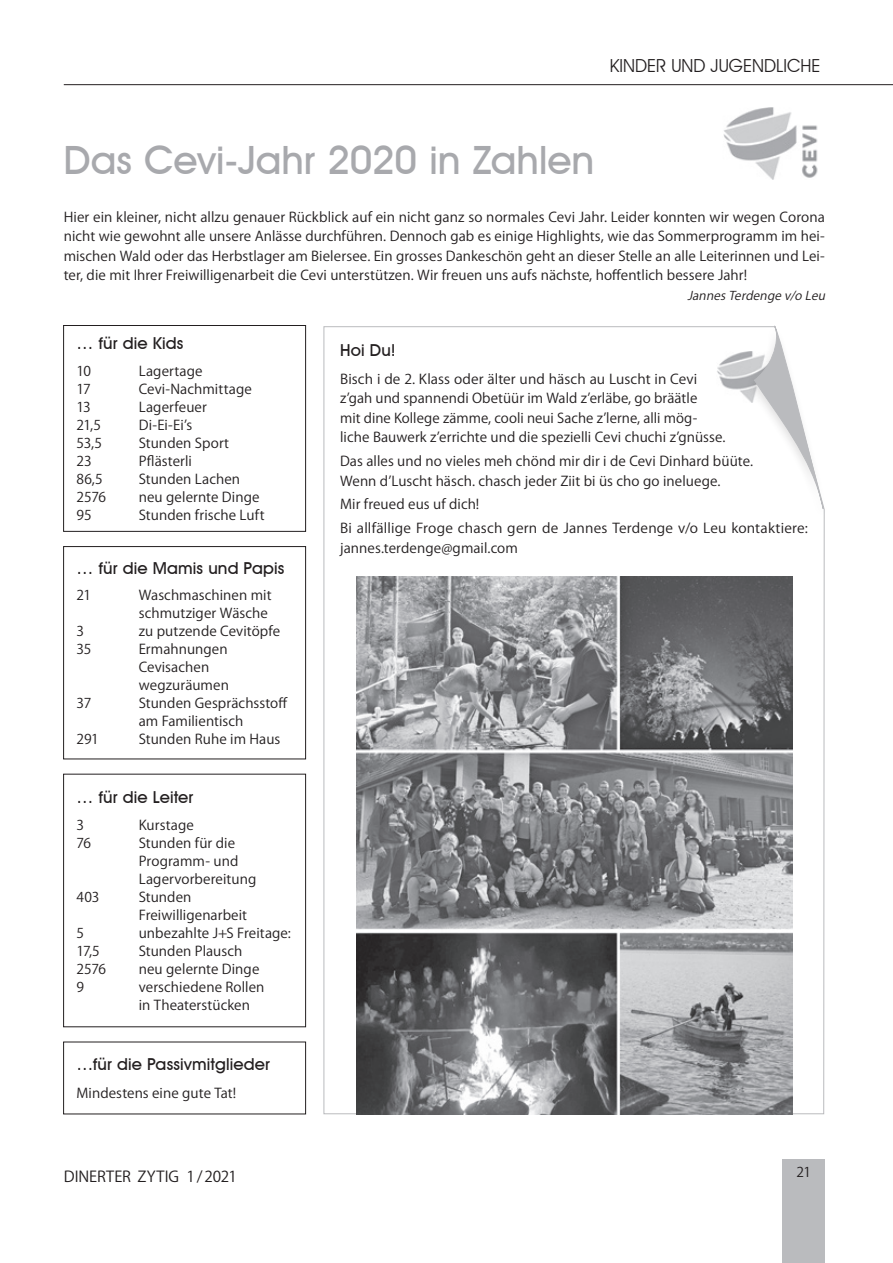
<style>
.page{position:relative;width:893px;height:1263px;background:#fff}
.page>*{position:absolute;margin:0;border:0;box-sizing:border-box;transform-origin:0 0}
.t1{font:500 39px "Avant Garde IT Cby BT";color:#a8a9ad}
.t2{font:18px "Avant Garde IT Cby BT";color:#231f20}
.t3{font:500 16.5px "Avant Garde IT Cby BT";letter-spacing:.005em;color:#231f20}
.t4{font:15px "Koz Go Pro";letter-spacing:-.005em;color:#231f20}
.t5{font:13.5px/18px "Koz Go Pro";letter-spacing:.005em;color:#231f20}
.t6{font:13.5px/19.5px "Koz Go Pro";letter-spacing:.005em;color:#231f20;scale:1.04 1}
.t7{font:italic 12px "Koz Go Pro";color:#231f20}
</style>
<div class="page">
<div style="left:782px;top:1160px;width:43px;height:103px;background:#babbbe"></div>
<hr style="left:64px;top:84px;width:829px;height:1px;background:#231f20">
<img style="left:723px;top:107px;width:95px;height:73px">
<div style="left:63px;top:325px;width:243px;height:206px;border:1px solid #231f20"></div>
<div style="left:63px;top:546px;width:243px;height:213px;border:1px solid #231f20"></div>
<div style="left:63px;top:774px;width:243px;height:253px;border:1px solid #231f20"></div>
<svg style="left:323px;top:326px;width:502px;height:788px"></svg>
<svg style="left:741px;top:325px;width:84px;height:198px"></svg>
<img style="left:356px;top:576px;width:436px;height:538px">
<h2 class="t2" style="left:610px;top:55px;width:212px">KINDER UND JUGENDLICHE</h2>
<h1 class="t1" style="left:64px;top:137px;width:532px">Das Cevi-Jahr 2020 in Zahlen</h1>
<p class="t5" style="left:64px;top:207px;width:763px;line-height:19.5px;text-align:justify">Hier ein kleiner, nicht allzu genauer Rückblick auf ein nicht ganz so normales Cevi Jahr. Leider konnten wir wegen Corona nicht wie gewohnt alle unsere Anlässe durchführen. Dennoch gab es einige Highlights, wie das Sommerprogramm im hei&shy;mischen Wald oder das Herbstlager am Bielersee. Ein grosses Dankeschön geht an dieser Stelle an alle Leiterinnen und Lei&shy;ter, die mit Ihrer Freiwilligenarbeit die Cevi unterstützen. Wir freuen uns aufs nächste, hoffentlich bessere Jahr!</p>
<p class="t7" style="left:687px;top:287px;width:142px">JannesTerdenge v/o Leu</p>
<p class="t3" style="left:77px;top:334px;width:108px">… für die Kids</p>
<p class="t5" style="left:77px;top:362px;width:16px">10</p>
<p class="t5" style="left:139px;top:362px;width:65px">Lagertage</p>
<p class="t5" style="left:77px;top:380px;width:16px">17</p>
<p class="t5" style="left:139px;top:380px;width:115px">Cevi-Nachmittage</p>
<p class="t5" style="left:77px;top:398px;width:16px">13</p>
<p class="t5" style="left:139px;top:398px;width:70px">Lagerfeuer</p>
<p class="t5" style="left:77px;top:416px;width:26px">21,5</p>
<p class="t5" style="left:139px;top:416px;width:55px">Di-Ei-Ei’s</p>
<p class="t5" style="left:77px;top:434px;width:27px">53,5</p>
<p class="t5" style="left:139px;top:434px;width:92px">Stunden Sport</p>
<p class="t5" style="left:77px;top:452px;width:17px">23</p>
<p class="t5" style="left:139px;top:452px;width:55px">Pflästerli</p>
<p class="t5" style="left:77px;top:470px;width:28px">86,5</p>
<p class="t5" style="left:139px;top:470px;width:103px">Stunden Lachen</p>
<p class="t5" style="left:77px;top:488px;width:31px">2576</p>
<p class="t5" style="left:139px;top:488px;width:122px">neu gelernte Dinge</p>
<p class="t5" style="left:77px;top:506px;width:17px">95</p>
<p class="t5" style="left:139px;top:506px;width:127px">Stunden frische Luft</p>
<p class="t3" style="left:340px;top:340px;width:57px">Hoi Du!</p>
<p class="t6" style="left:340px;top:370px;width:372px">Bisch i de 2. Klass oder älter und häsch au Luscht in Cevi z’gah und spannendi Obetüür im Wald z’erläbe, go bräätle<br>mit dine Kollege zämme, cooli neui Sache z’lerne, alli mög&shy;liche Bauwerk z’errichte und die spezielli Cevi chuchi z’gnüsse.</p>
<p class="t5" style="left:340px;top:452px;width:414px;line-height:19.5px">Das alles und no vieles meh chönd mir dir i de Cevi Dinhard büüte.<br>Wenn d’Luscht häsch. chasch jeder Ziit bi üs cho go ineluege.</p>
<p class="t5" style="left:340px;top:493px;width:469px;line-height:23.7px">Mir freued eus uf dich!<br>Bi allfällige Froge chasch gern de Jannes Terdenge v/o Leu kontaktiere:</p>
<p class="t5" style="left:340px;top:539px;width:179px">jannes.terdenge@gmail.com</p>
<p class="t3" style="left:77px;top:558px;width:209px">… für die Mamis und Papis</p>
<p class="t5" style="left:77px;top:587px;width:16px">21</p>
<p class="t5" style="left:139px;top:587px;width:134px">Waschmaschinen mit schmutziger Wäsche</p>
<p class="t5" style="left:77px;top:623px;width:9px">3</p>
<p class="t5" style="left:139px;top:623px;width:143px">zu putzende Cevitöpfe</p>
<p class="t5" style="left:77px;top:641px;width:16px">35</p>
<p class="t5" style="left:139px;top:641px;width:92px">Ermahnungen<br>Cevisachen wegzuräumen</p>
<p class="t5" style="left:77px;top:695px;width:16px">37</p>
<p class="t5" style="left:139px;top:695px;width:150px">Stunden Gesprächsstoff am Familientisch</p>
<p class="t5" style="left:77px;top:731px;width:24px">291</p>
<p class="t5" style="left:139px;top:731px;width:143px">Stunden Ruhe im Haus</p>
<p class="t3" style="left:77px;top:787px;width:118px">… für die Leiter</p>
<p class="t5" style="left:77px;top:816px;width:9px">3</p>
<p class="t5" style="left:139px;top:816px;width:57px">Kurstage</p>
<p class="t5" style="left:77px;top:834px;width:16px">76</p>
<p class="t5" style="left:139px;top:834px;width:119px">Stunden für die<br>Programm- und<br>Lagervorbereitung</p>
<p class="t5" style="left:77px;top:888px;width:24px">403</p>
<p class="t5" style="left:139px;top:888px;width:110px">Stunden<br>Freiwilligenarbeit</p>
<p class="t5" style="left:77px;top:924px;width:9px">5</p>
<p class="t5" style="left:139px;top:924px;width:154px">unbezahlte J+S Freitage:</p>
<p class="t5" style="left:77px;top:942px;width:25px">17,5</p>
<p class="t5" style="left:139px;top:942px;width:105px">Stunden Plausch</p>
<p class="t5" style="left:77px;top:960px;width:31px">2576</p>
<p class="t5" style="left:139px;top:960px;width:122px">neu gelernte Dinge</p>
<p class="t5" style="left:77px;top:978px;width:9px">9</p>
<p class="t5" style="left:139px;top:978px;width:127px">verschiedene Rollen in Theaterstücken</p>
<p class="t3" style="left:77px;top:1054px;width:195px">…für die Passivmitglieder</p>
<p class="t5" style="left:77px;top:1085px;width:161px">Mindestens eine gute Tat!</p>
<p class="t4" style="left:64px;top:1167px;width:175px">DINERTER ZYTIG 1/2021</p>
<p class="t5" style="left:796px;top:1163px;width:16px">21</p>
</div>
